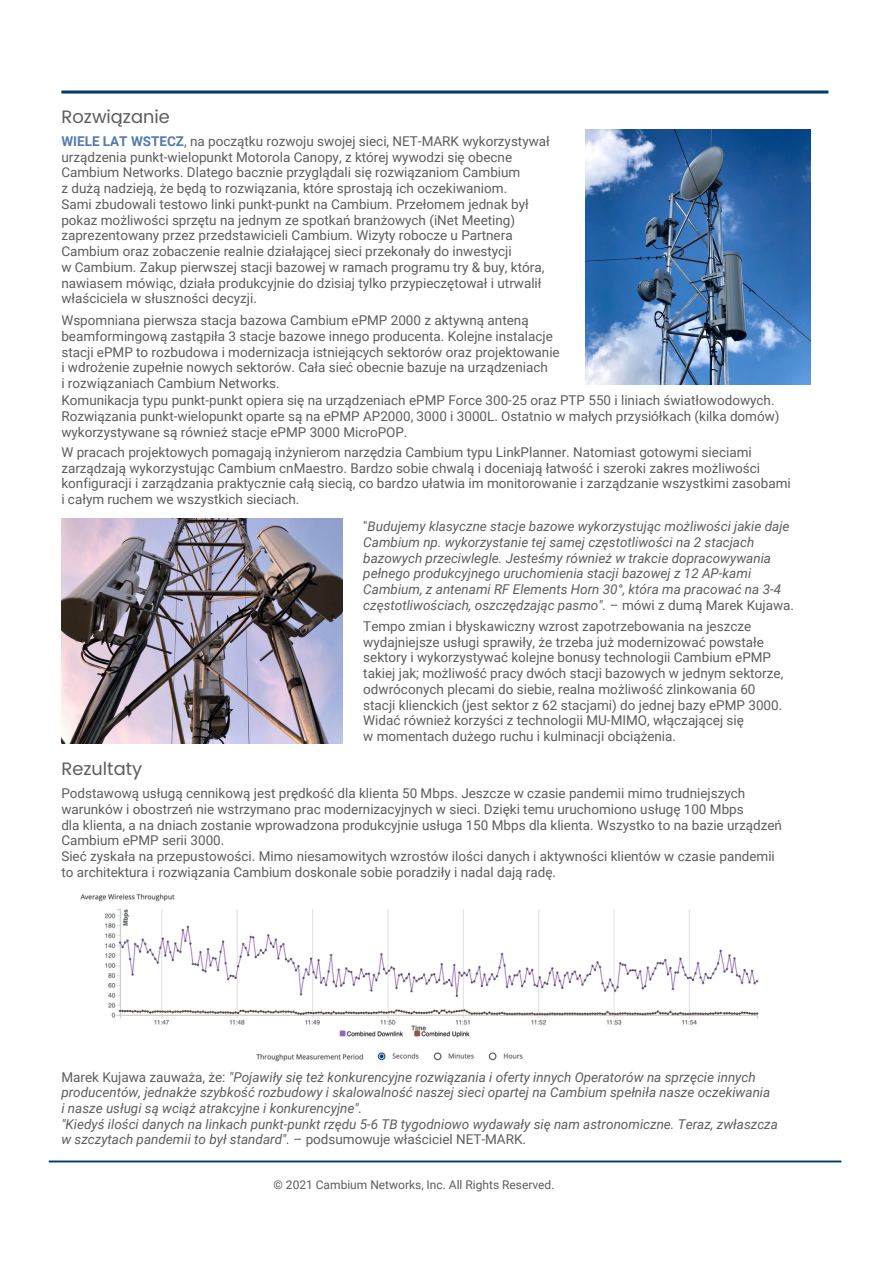
<style>
.page{position:relative;width:893px;height:1264px;background:#fff}
.page>*{position:absolute;margin:0;border:0;box-sizing:border-box;transform-origin:0 0}
.t1{font:18px "Poppins";color:#5d5e5b}
.t2{font:13.5px/15.8px "Roboto";color:#5d5e5b}
.t3{font:italic 13.5px/15.8px "Roboto";color:#5d5e5b}
.t4{font:12px "Roboto";color:#5d5e5b}
.s1{font-weight:700;color:#527aaf}
.s2{font-style:normal}
</style>
<div class="page">
<svg style="left:61px;top:90px;width:767px;height:3px;background:#2c5b88"></svg>
<svg style="left:49px;top:1160px;width:792px;height:2px;background:#446e96"></svg>
<img style="left:585px;top:129px;width:225px;height:255px">
<img style="left:80px;top:894px;width:679px;height:168px">
<img style="left:61px;top:518px;width:281px;height:225px">
<h1 class="t1" style="left:61px;top:107px;width:110px">Rozwiązanie</h1>
<p class="t2" style="left:61px;top:133px;width:490px"><span class="s1">WIELE LAT WSTECZ</span>, na początku rozwoju swojej sieci, NET-MARK wykorzystywał urządzenia punkt-wielopunkt Motorola Canopy, z której wywodzi się obecne Cambium Networks. Dlatego bacznie przyglądali się rozwiązaniom Cambium<br>z dużą nadzieją, że będą to rozwiązania, które sprostają ich oczekiwaniom.<br>Sami zbudowali testowo linki punkt-punkt na Cambium. Przełomem jednak był pokaz możliwości sprzętu na jednym ze spotkań branżowych (iNet Meeting) zaprezentowany przez przedstawicieli Cambium. Wizyty robocze u Partnera Cambium oraz zobaczenie realnie działającej sieci przekonały do inwestycji<br>w Cambium. Zakup pierwszej stacji bazowej w ramach programu try &amp; buy, która, nawiasem mówiąc, działa produkcyjnie do dzisiaj tylko przypieczętował i utrwalił właściciela w słuszności decyzji.</p>
<p class="t2" style="left:61px;top:312px;width:500px">Wspomniana pierwsza stacja bazowa Cambium ePMP 2000 z aktywną anteną beamformingową zastąpiła 3 stacje bazowe innego producenta. Kolejne instalacje stacji ePMP to rozbudowa i modernizacja istniejących sektorów oraz projektowanie i wdrożenie zupełnie nowych sektorów. Cała sieć obecnie bazuje na urządzeniach<br>i rozwiązaniach Cambium Networks.</p>
<p class="t2" style="left:61px;top:392px;width:719px">Komunikacja typu punkt-punkt opiera się na urządzeniach ePMP Force 300-25 oraz PTP 550 i liniach światłowodowych.<br>Rozwiązania punkt-wielopunkt oparte są na ePMP AP2000, 3000 i 3000L. Ostatnio w małych przysiółkach (kilka domów) wykorzystywane są również stacje ePMP 3000 MicroPOP.</p>
<p class="t2" style="left:61px;top:444px;width:731px">W pracach projektowych pomagają inżynierom narzędzia Cambium typu LinkPlanner. Natomiast gotowymi sieciami zarządzają wykorzystując Cambium cnMaestro. Bardzo sobie chwalą i doceniają łatwość i szeroki zakres możliwości konfiguracji i zarządzania praktycznie całą siecią, co bardzo ułatwia im monitorowanie i zarządzanie wszystkimi zasobami i całym ruchem we wszystkich sieciach.</p>
<p class="t3" style="left:363px;top:518px;width:432px"><span class="s2">"</span>Budujemy klasyczne stacje bazowe wykorzystując możliwości jakie daje Cambium np. wykorzystanie tej samej częstotliwości na 2 stacjach bazowych przeciwlegle. Jesteśmy również w trakcie dopracowywania pełnego produkcyjnego uruchomienia stacji bazowej z 12 AP-kami Cambium, z antenami RF Elements Horn 30°, która ma pracować na 3-4 częstotliwościach, oszczędzając pasmo". <span class="s2">– mówi z dumą Marek Kujawa.</span></p>
<h1 class="t1" style="left:61px;top:758px;width:82px">Rezultaty</h1>
<p class="t2" style="left:363px;top:618px;width:421px">Tempo zmian i błyskawiczny wzrost zapotrzebowania na jeszcze wydajniejsze usługi sprawiły, że trzeba już modernizować powstałe sektory i wykorzystywać kolejne bonusy technologii Cambium ePMP takiej jak; możliwość pracy dwóch stacji bazowych w jednym sektorze, odwróconych plecami do siebie, realna możliwość zlinkowania 60 stacji klienckich (jest sektor z 62 stacjami) do jednej bazy ePMP 3000.<br>Widać również korzyści z technologii MU-MIMO, włączającej się<br>w momentach dużego ruchu i kulminacji obciążenia.</p>
<p class="t2" style="left:61px;top:785px;width:722px">Podstawową usługą cennikową jest prędkość dla klienta 50 Mbps. Jeszcze w czasie pandemii mimo trudniejszych warunków i obostrzeń nie wstrzymano prac modernizacyjnych w sieci. Dzięki temu uruchomiono usługę 100 Mbps<br>dla klienta, a na dniach zostanie wprowadzona produkcyjnie usługa 150 Mbps dla klienta. Wszystko to na bazie urządzeń Cambium ePMP serii 3000.<br>Sieć zyskała na przepustowości. Mimo niesamowitych wzrostów ilości danych i aktywności klientów w czasie pandemii to architektura i rozwiązania Cambium doskonale sobie poradziły i nadal dają radę.</p>
<p class="t3" style="left:61px;top:1068px;width:718px"><span class="s2">Marek Kujawa zauważa, że:</span> "Pojawiły się też konkurencyjne rozwiązania i oferty innych Operatorów na sprzęcie innych producentów, jednakże szybkość rozbudowy i skalowalność naszej sieci opartej na Cambium spełniła nasze oczekiwania<br>i nasze usługi są wciąż atrakcyjne i konkurencyjne".<br>"Kiedyś ilości danych na linkach punkt-punkt rzędu 5-6 TB tygodniowo wydawały się nam astronomiczne. Teraz, zwłaszcza w szczytach pandemii to był standard". <span class="s2">– podsumowuje właściciel NET-MARK.</span></p>
<p class="t4" style="left:273px;top:1178px;width:282px">© 2021 Cambium Networks, Inc. All Rights Reserved.</p>
</div>
